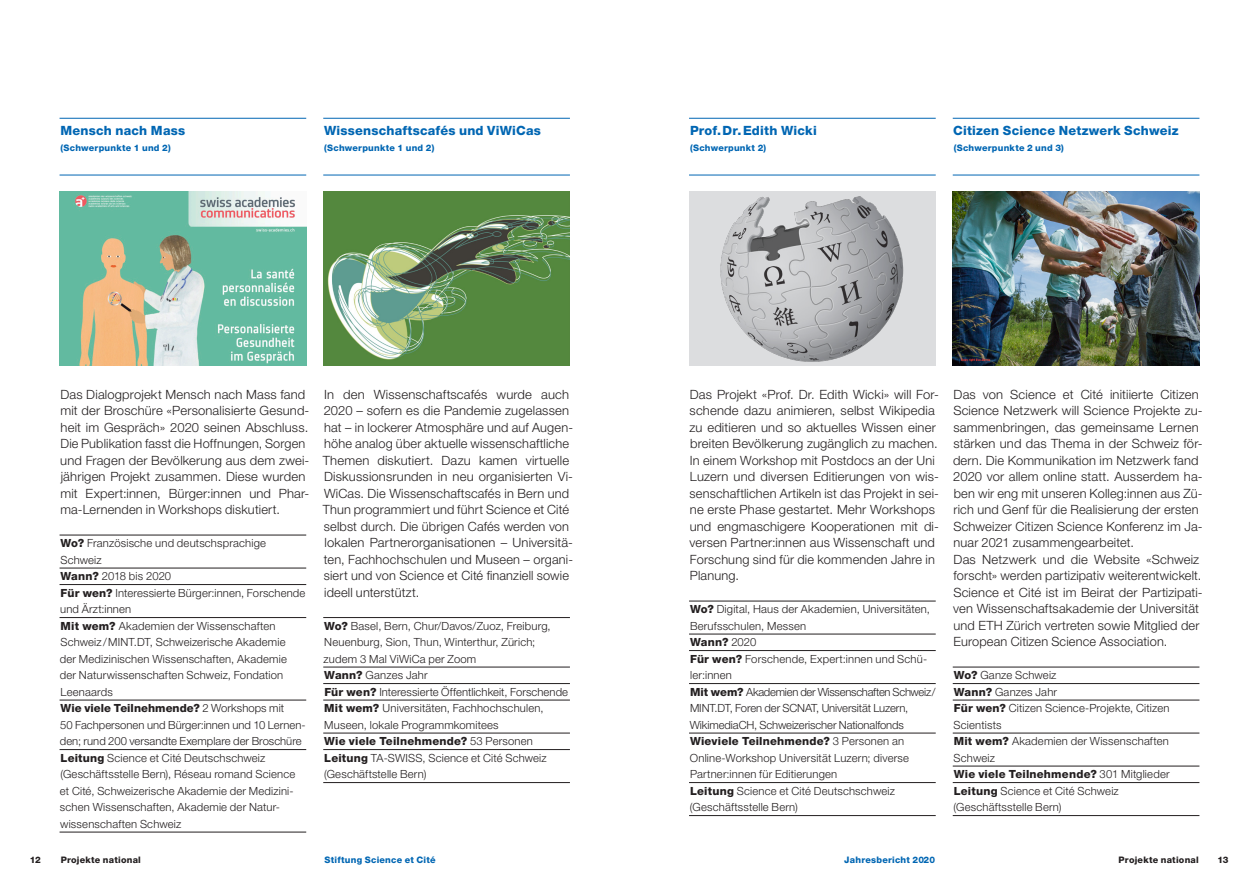
<style>
.page{position:relative;width:1259px;height:893px;background:#fff}
.page>*{position:absolute;margin:0;border:0;box-sizing:border-box;transform-origin:0 0}
.t1{font:300 12.75px/16.5px "Helvetica Neue LT Std";letter-spacing:.015em;color:#231f20}
.t2{font:800 12.75px "Helvetica Neue LT Std";letter-spacing:.015em;color:#0166b3}
.t3{font:300 11.25px/16.5px "Helvetica Neue LT Std";letter-spacing:.015em;color:#231f20}
.t4{font:800 9px "Helvetica Neue LT Std";letter-spacing:.025em;color:#0166b3}
.t5{font:800 9px "Helvetica Neue LT Std";letter-spacing:.025em;color:#231f20}
.s1{font-weight:800}
</style>
<div class="page">
<hr style="left:60px;top:118px;width:246px;height:1px;background:#0166b3">
<hr style="left:60px;top:175px;width:246px;height:1px;background:#0166b3">
<hr style="left:60px;top:535px;width:246px;height:1px;background:#231f20">
<hr style="left:60px;top:568px;width:246px;height:1px;background:#231f20">
<hr style="left:60px;top:584px;width:246px;height:1px;background:#231f20">
<hr style="left:60px;top:617px;width:246px;height:1px;background:#231f20">
<hr style="left:60px;top:700px;width:246px;height:1px;background:#231f20">
<hr style="left:60px;top:749px;width:246px;height:1px;background:#231f20">
<hr style="left:60px;top:832px;width:246px;height:1px;background:#231f20">
<hr style="left:952px;top:667px;width:247px;height:1px;background:#231f20">
<hr style="left:952px;top:683px;width:247px;height:1px;background:#231f20">
<hr style="left:952px;top:700px;width:247px;height:1px;background:#231f20">
<hr style="left:952px;top:733px;width:247px;height:1px;background:#231f20">
<hr style="left:952px;top:766px;width:247px;height:1px;background:#231f20">
<hr style="left:952px;top:782px;width:247px;height:1px;background:#231f20">
<hr style="left:952px;top:815px;width:247px;height:1px;background:#231f20">
<hr style="left:952px;top:118px;width:247px;height:1px;background:#0166b3">
<hr style="left:952px;top:175px;width:247px;height:1px;background:#0166b3">
<hr style="left:689px;top:118px;width:246px;height:1px;background:#0166b3">
<hr style="left:689px;top:175px;width:246px;height:1px;background:#0166b3">
<hr style="left:689px;top:601px;width:246px;height:1px;background:#231f20">
<hr style="left:689px;top:634px;width:246px;height:1px;background:#231f20">
<hr style="left:689px;top:650px;width:246px;height:1px;background:#231f20">
<hr style="left:689px;top:683px;width:246px;height:1px;background:#231f20">
<hr style="left:689px;top:733px;width:246px;height:1px;background:#231f20">
<hr style="left:689px;top:782px;width:246px;height:1px;background:#231f20">
<hr style="left:689px;top:815px;width:246px;height:1px;background:#231f20">
<hr style="left:323px;top:118px;width:247px;height:1px;background:#0166b3">
<hr style="left:323px;top:175px;width:247px;height:1px;background:#0166b3">
<hr style="left:323px;top:617px;width:247px;height:1px;background:#231f20">
<hr style="left:323px;top:667px;width:247px;height:1px;background:#231f20">
<hr style="left:323px;top:683px;width:247px;height:1px;background:#231f20">
<hr style="left:323px;top:700px;width:247px;height:1px;background:#231f20">
<hr style="left:323px;top:733px;width:247px;height:1px;background:#231f20">
<hr style="left:323px;top:749px;width:247px;height:1px;background:#231f20">
<hr style="left:323px;top:782px;width:247px;height:1px;background:#231f20">
<img style="left:60px;top:192px;width:246px;height:174px">
<img style="left:323px;top:192px;width:247px;height:174px">
<div style="left:689px;top:192px;width:246px;height:174px;background:#dcdddf"></div>
<img style="left:721px;top:196px;width:183px;height:166px">
<img style="left:952px;top:192px;width:247px;height:174px">
<p class="t2" style="left:60px;top:123px;width:126px">Mensch nach Mass</p>
<p class="t4" style="left:61px;top:143px;width:112px">(Schwerpunkte 1 und 2)</p>
<p class="t2" style="left:324px;top:123px;width:218px">Wissenschaftscafés und ViWiCas</p>
<p class="t4" style="left:324px;top:143px;width:112px">(Schwerpunkte 1 und 2)</p>
<p class="t1" style="left:60px;top:386px;width:251px">Das Dialogprojekt Mensch nach Mass fand mit der Broschüre «Personalisierte Gesund&shy;heit im Gespräch» 2020 seinen Abschluss.<br>Die Publikation fasst die Hoffnungen, Sorgen und Fragen der Bevölkerung aus dem zwei&shy;jährigen Projekt zusammen. Diese wurden mit Expert:innen, Bürger:innen und Phar&shy;ma-Lernenden in Workshops diskutiert.</p>
<p class="t3" style="left:60px;top:535px;width:247px"><span class="s1">Wo?</span> Französische und deutschsprachige Schweiz<br><span class="s1">Wann?</span> 2018 bis 2020<br><span class="s1">Für wen?</span> Interessierte Bürger:innen, Forschende und Ärzt:innen<br><span class="s1">Mit wem?</span> Akademien der Wissenschaften Schweiz/MINT.DT, Schweizerische Akademie<br>der Medizinischen Wissenschaften, Akademie der Naturwissenschaften Schweiz, Fondation Leenaards<br><span class="s1">Wie viele Teilnehmende?</span> 2 Workshops mit<br>50 Fachpersonen und Bürger:innen und 10 Lernen&shy;den; rund 200 versandte Exemplare der Broschüre <span class="s1">Leitung</span> Science et Cité Deutschschweiz (Geschäftsstelle Bern), Réseau romand Science et Cité, Schweizerische Akademie der Medizini&shy;schen Wissenschaften, Akademie der Natur&shy;wissenschaften Schweiz</p>
<p class="t1" style="left:323px;top:386px;width:252px">In den Wissenschaftscafés wurde auch 2020 – sofern es die Pandemie zugelassen hat – in lockerer Atmosphäre und auf Augen&shy;höhe analog über aktuelle wissenschaftliche Themen diskutiert. Dazu kamen virtuelle Diskussionsrunden in neu organisierten Vi-WiCas. Die Wissenschaftscafés in Bern und Thun programmiert und führt Science et Cité selbst durch. Die übrigen Cafés werden von lokalen Partnerorganisationen – Universitä&shy;ten, Fachhochschulen und Museen – organi&shy;siert und von Science et Cité finanziell sowie ideell unterstützt.</p>
<p class="t3" style="left:324px;top:617px;width:246px"><span class="s1">Wo?</span> Basel, Bern, Chur/Davos/Zuoz, Freiburg, Neuenburg, Sion, Thun, Winterthur, Zürich; zudem 3 Mal ViWiCa per Zoom<br><span class="s1">Wann?</span> Ganzes Jahr<br><span class="s1">Für wen?</span> Interessierte Öffentlichkeit, Forschende <span class="s1">Mit wem?</span> Universitäten, Fachhochschulen, Museen, lokale Programmkomitees<br><span class="s1">Wie viele Teilnehmende?</span> 53 Personen <span class="s1">Leitung</span> TA-SWISS, Science et Cité Schweiz (Geschäftstelle Bern)</p>
<p class="t2" style="left:690px;top:123px;width:128px">Prof.Dr.Edith Wicki</p>
<p class="t4" style="left:690px;top:143px;width:78px">(Schwerpunkt 2)</p>
<p class="t2" style="left:953px;top:123px;width:227px">Citizen Science Netzwerk Schweiz</p>
<p class="t4" style="left:954px;top:143px;width:112px">(Schwerpunkte 2 und 3)</p>
<p class="t1" style="left:689px;top:386px;width:251px">Das Projekt «Prof. Dr. Edith Wicki» will For&shy;schende dazu animieren, selbst Wikipedia zu editieren und so aktuelles Wissen einer breiten Bevölkerung zugänglich zu machen.<br>In einem Workshop mit Postdocs an der Uni Luzern und diversen Editierungen von wis&shy;senschaftlichen Artikeln ist das Projekt in sei&shy;ne erste Phase gestartet. Mehr Workshops und engmaschigere Kooperationen mit di&shy;versen Partner:innen aus Wissenschaft und Forschung sind für die kommenden Jahre in Planung.</p>
<p class="t3" style="left:690px;top:601px;width:247px"><span class="s1">Wo?</span> Digital, Haus der Akademien, Universitäten, Berufsschulen, Messen<br><span class="s1">Wann?</span> 2020<br><span class="s1">Für wen?</span> Forschende, Expert:innen und Schü&shy;ler:innen<br><span class="s1">Mit wem?</span> Akademien der Wissenschaften Schweiz/ MINT.DT, Foren der SCNAT, Universität Luzern, WikimediaCH, Schweizerischer Nationalfonds <span class="s1">Wieviele Teilnehmende?</span> 3 Personen an Online-Workshop Universität Luzern; diverse Partner:innen für Editierungen<br><span class="s1">Leitung</span> Science et Cité Deutschschweiz (Geschäftsstelle Bern)</p>
<p class="t1" style="left:953px;top:386px;width:251px">Das von Science et Cité initiierte Citizen Science Netzwerk will Science Projekte zu&shy;sammenbringen, das gemeinsame Lernen stärken und das Thema in der Schweiz för&shy;dern. Die Kommunikation im Netzwerk fand 2020 vor allem online statt. Ausserdem ha&shy;ben wir eng mit unseren Kolleg:innen aus Zü&shy;rich und Genf für die Realisierung der ersten Schweizer Citizen Science Konferenz im Ja&shy;nuar 2021 zusammengearbeitet.<br>Das Netzwerk und die Website «Schweiz forscht» werden partizipativ weiterentwickelt.<br>Science et Cité ist im Beirat der Partizipati&shy;ven Wissenschaftsakademie der Universität und ETH Zürich vertreten sowie Mitglied der European Citizen Science Association.</p>
<p class="t3" style="left:953px;top:667px;width:218px"><span class="s1">Wo?</span> Ganze Schweiz<br><span class="s1">Wann?</span> Ganzes Jahr<br><span class="s1">Für wen?</span> Citizen Science-Projekte, Citizen<br>Scientists<br><span class="s1">Mit wem?</span> Akademien der Wissenschaften<br>Schweiz<br><span class="s1">Wie viele Teilnehmende?</span> 301 Mitglieder<br><span class="s1">Leitung</span> Science et Cité Schweiz (Geschäftsstelle Bern)</p>
<p class="t5" style="left:30px;top:855px;width:13px">12</p>
<p class="t5" style="left:61px;top:855px;width:82px">Projekte national</p>
<p class="t4" style="left:324px;top:855px;width:113px">Stiftung Science et Cité</p>
<p class="t4" style="left:844px;top:855px;width:92px">Jahresbericht 2020</p>
<p class="t5" style="left:1118px;top:855px;width:82px">Projekte national</p>
<p class="t5" style="left:1217px;top:855px;width:13px">13</p>
</div>
